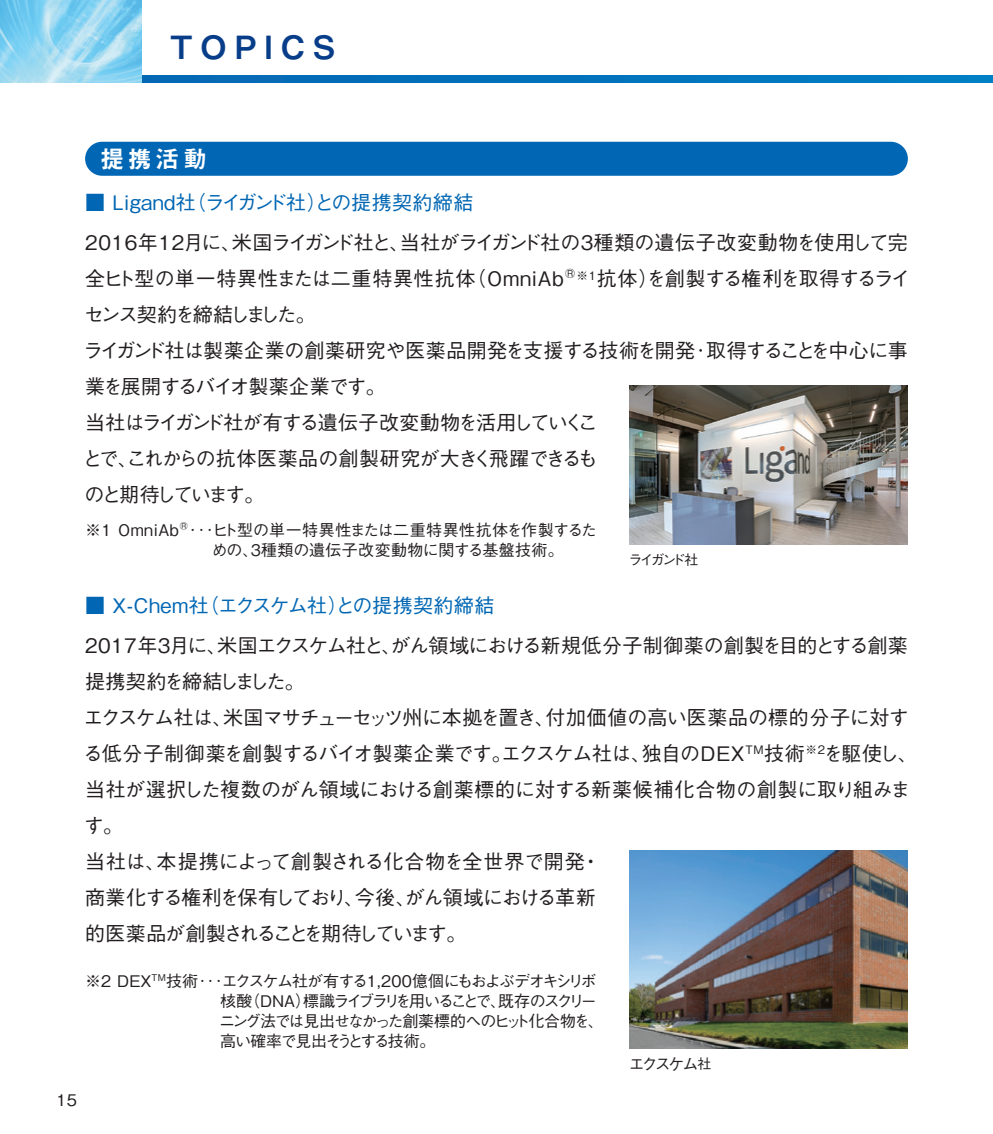
<style>
.page{position:relative;width:993px;height:1134px;background:#fff}
.page>*{position:absolute;margin:0;border:0;box-sizing:border-box;transform-origin:0 0}
.t1{font:32px "Midashi Go Pro MB31";letter-spacing:.25em;color:#083e89}
.t2{font:24px "Midashi Go Pro MB31";color:#fff}
.t3{font:500 20px/36px "Gothic BBB Pro";letter-spacing:-.035em;color:#231f20}
.t4{font:500 20px "Gothic BBB Pro";letter-spacing:.02em;color:#0166b3}
.t5{font:500 16px/20px "Gothic BBB Pro";letter-spacing:-.105em;color:#231f20}
.t6{font:500 16px/20px "Gothic BBB Pro";letter-spacing:.02em;color:#231f20}
.t7{font:500 16px "Gothic BBB Pro";letter-spacing:-.07em;color:#231f20}
.t8{font:500 14px "Gothic BBB Pro";letter-spacing:-.18em;color:#231f20}
.s1{font-size:14px}
</style>
<div class="page">
<div style="left:142px;top:75px;width:850px;height:7px;background:#0072bb"></div>
<img style="left:0;top:82px;width:142px;height:1px">
<img style="left:0;top:0;width:142px;height:82px">
<img style="left:629px;top:386px;width:278px;height:158px">
<img style="left:629px;top:850px;width:278px;height:199px">
<div style="left:85px;top:142px;width:822px;height:34px;background:#0166b3;border-radius:17px"></div>
<h1 class="t1" style="left:170px;top:21px;width:166px">TOPICS</h1>
<p class="t2" style="left:100px;top:140px;width:108px">提携活動</p>
<p class="t4" style="left:85px;top:187px;width:389px">■ Ligand社（ライガンド社）との提携契約締結</p>
<p class="t3" style="left:82px;top:222px;width:829px">2016年12月に、米国ライガンド社と、当社がライガンド社の3種類の遺伝子改変動物を使用して完全ヒト型の単一特異性または二重特異性抗体（OmniAb®<sup>※1</sup>抗体）を創製する権利を取得するライセンス契約を締結しました。<br>ライガンド社は製薬企業の創薬研究や医薬品開発を支援する技術を開発･取得することを中心に事業を展開するバイオ製薬企業です。<br>当社はライガンド社が有する遺伝子改変動物を活用していくこ<br>とで、これからの抗体医薬品の創製研究が大きく飛躍できるも<br>のと期待しています。</p>
<p class="t6" style="left:212px;top:518px;width:386px;text-indent:-127px">※1 OmniAb®･･･ヒト型の単一特異性または二重特異性抗体を作製するための、3種類の遺伝子改変動物に関する基盤技術。</p>
<p class="t8" style="left:628px;top:549px;width:71px">ライガンド社</p>
<p class="t4" style="left:85px;top:589px;width:410px">■ X-Chem社（エクスケム社）との提携契約締結</p>
<p class="t3" style="left:83px;top:625px;width:836px">2017年3月に、米国エクスケム社と、がん領域における新規低分子制御薬の創製を目的とする創薬提携契約を締結しました。<br>エクスケム社は、米国マサチューセッツ州に本拠を置き、付加価値の高い医薬品の標的分子に対する低分子制御薬を創製するバイオ製薬企業です。エクスケム社は、独自のDEX<sup>TM</sup>技術<sup>※2</sup>を駆使し、当社が選択した複数のがん領域における創薬標的に対する新薬候補化合物の創製に取り組みます。<br>当社は、本提携によって創製される化合物を全世界で開発・<br>商業化する権利を保有しており、今後、がん領域における革新<br>的医薬品が創製されることを期待しています。</p>
<p class="t5" style="left:219px;top:969px;width:386px;text-indent:-134px">※2 DEX<sup>TM</sup>技術･･･エクスケム社が有する1,200億個にもおよぶデオキシリボ核酸（DNA）標識ライブラリを用いることで、既存のスクリーニング法では見出せなかった創薬標的へのヒット化合物を、高い確率で見出そうとする技術。</p>
<p class="t7" style="left:56px;top:1087px;width:22px">15</p>
<p class="t7" style="left:628px;top:1051px;width:84px">エクスケム<span class="s1">社</span></p>
</div>
